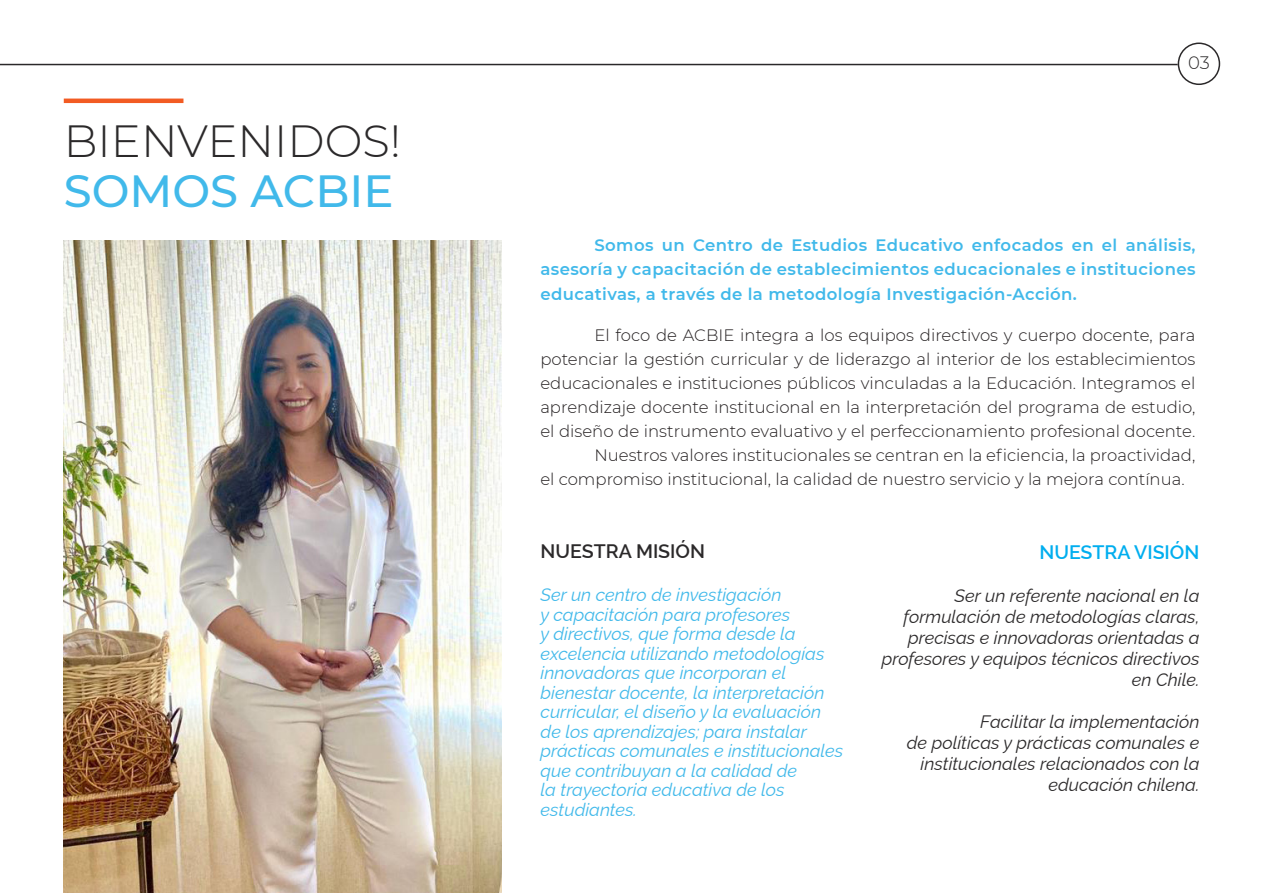
<style>
.page{position:relative;width:1263px;height:893px;background:#fff}
.page>*{position:absolute;margin:0;border:0;box-sizing:border-box;transform-origin:0 0}
.Big_Title{font:300 45px "Montserrat";color:#2b292a}
.Big_Title-2{font:500 45px "Montserrat";color:#41b9ea}
.t1{font:600 19.5px "Raleway";color:#2b292a}
.Text_Paragraph{font:600 19.5px "Raleway";color:#00aeef}
.t2{font:italic 100 18px/19.5px "Raleway";color:#41b9ea}
.Text_Paragraph-2{font:italic 100 18px/21px "Raleway";color:#2b292a;text-align:right}
.t3{font:300 18px "Montserrat";color:#2b292a}
.Text_Paragraph-3{font:300 16.5px "Montserrat";color:#231f20}
.Sub_Paragraph{font:600 16.5px/24px "Montserrat";letter-spacing:.025em;color:#41b9ea;text-align:justify}
</style>
<div class="page">
<hr style="left:64px;top:99px;width:119px;height:4px;background:#f25b23">
<img style="left:64px;top:240px;width:437px;height:653px">
<div style="left:1178px;top:43px;width:42px;height:42px;border:2px solid #2b292a;border-radius:50%"></div>
<hr style="left:0;top:64px;width:1178px;height:1px;background:#2b292a">
<p class="Big_Title" style="left:64px;top:111px;width:339px">BIENVENIDOS!</p>
<p class="Big_Title-2" style="left:64px;top:159px;width:331px">SOMOS ACBIE</p>
<p class="t3" style="left:1188px;top:51px;width:23px">03</p>
<p class="Sub_Paragraph" style="left:540px;top:233px;width:657px;text-indent:54px">Somos un Centro de Estudios Educativo enfocados en el análisis, asesoría y capacitación de establecimientos educacionales e instituciones educativas, a través de la metodología Investigación-Acción.</p>
<p class="Text_Paragraph-3" style="left:594px;top:324px;width:602px">El foco de ACBIE integra a los equipos directivos y cuerpo docente, para</p>
<p class="Text_Paragraph-3" style="left:540px;top:348px;width:656px">potenciar la gestión curricular y de liderazgo al interior de los establecimientos</p>
<p class="Text_Paragraph-3" style="left:540px;top:372px;width:656px">educacionales e instituciones públicos vinculadas a la Educación. Integramos el</p>
<p class="Text_Paragraph-3" style="left:540px;top:396px;width:657px">aprendizaje docente institucional en la interpretación del programa de estudio,</p>
<p class="Text_Paragraph-3" style="left:540px;top:420px;width:656px">el diseño de instrumento evaluativo y el perfeccionamiento profesional docente.</p>
<p class="Text_Paragraph-3" style="left:594px;top:444px;width:602px">Nuestros valores institucionales se centran en la eficiencia, la proactividad,</p>
<p class="Text_Paragraph-3" style="left:540px;top:468px;width:646px">el compromiso institucional, la calidad de nuestro servicio y la mejora contínua.</p>
<p class="t1" style="left:541px;top:540px;width:166px">NUESTRA MISIÓN</p>
<p class="t2" style="left:541px;top:583px;width:304px">Ser un centro de investigación<br>y capacitación para profesores<br>y directivos, que forma desde la excelencia utilizando metodologías innovadoras que incorporan el bienestar docente, la interpretación curricular, el diseño y la evaluación de los aprendizajes; para instalar prácticas comunales e institucionales que contribuyan a la calidad de<br>la trayectoria educativa de los estudiantes.</p>
<p class="Text_Paragraph" style="left:1039px;top:540px;width:162px">NUESTRA VISIÓN</p>
<p class="Text_Paragraph-2" style="left:882px;top:583px;width:319px">Ser un referente nacional en la formulación de metodologías claras, precisas e innovadoras orientadas a profesores y equipos técnicos directivos en Chile.</p>
<p class="Text_Paragraph-2" style="left:907px;top:709px;width:294px">Facilitar la implementación<br>de políticas y prácticas comunales e institucionales relacionados con la educación chilena.</p>
</div>
